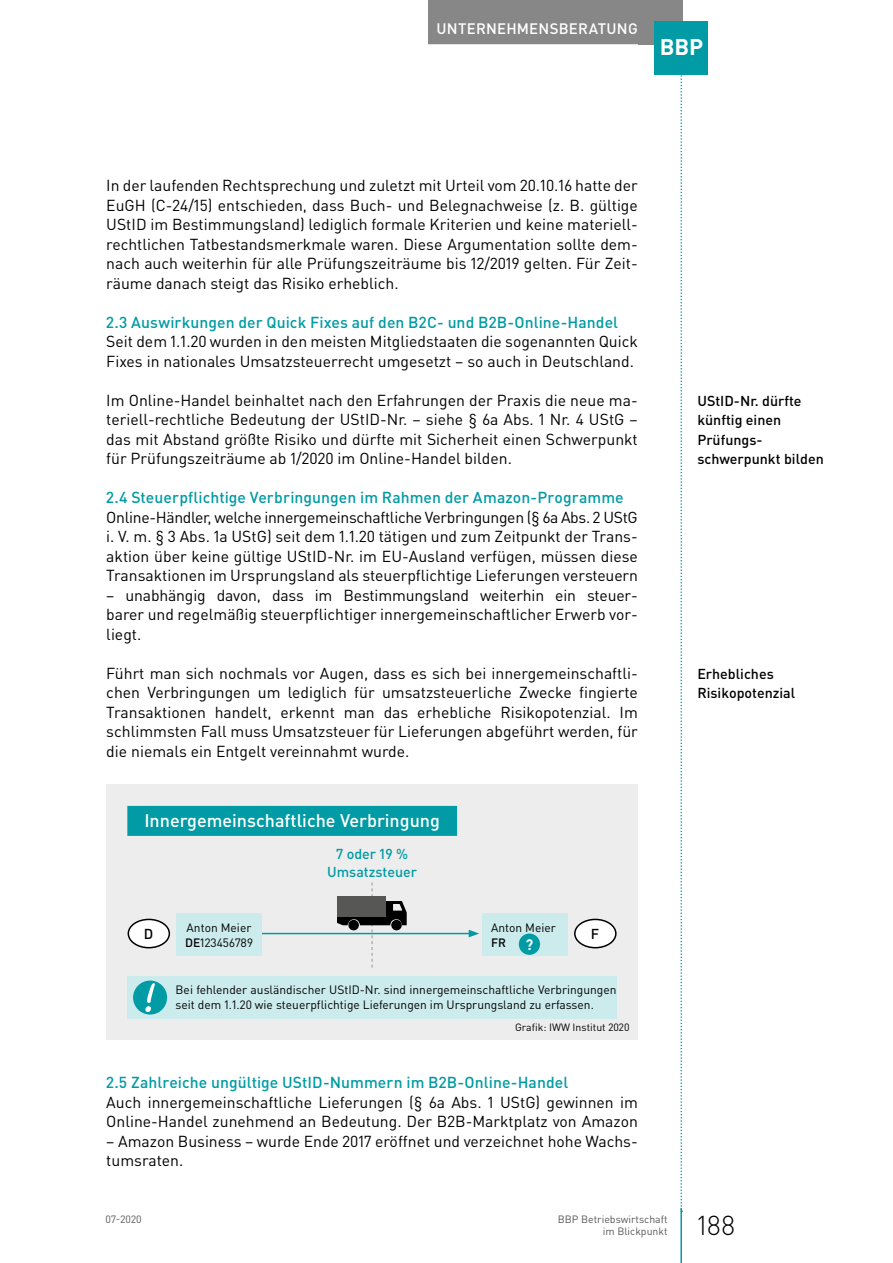
<style>
.page{position:relative;width:893px;height:1263px;background:#fff}
.page>*{position:absolute;margin:0;border:0;box-sizing:border-box;transform-origin:0 0}
.t1{font:300 27px "DIN Pro";color:#000}
.t2{font:700 22.5px "DIN Pro";color:#fff}
.t3{font:500 18px "DIN Pro";color:#fff}
.t4{font:15.75px/19.5px "DIN Pro";color:#000;text-align:justify}
.t5{font:500 15.75px "DIN Pro";letter-spacing:.005em;color:#009ba4}
.t6{font:500 15px "DIN Pro";letter-spacing:.015em;color:#fff}
.t7{font:700 15px "DIN Pro";color:#fff}
.t8{font:500 14.25px/19.5px "DIN Pro";color:#000}
.t9{font:500 14.25px/18px "DIN Pro";color:#009ba4;text-align:center}
.t10{font:12px/15px "DIN Pro";color:#000}
.t11{font:500 12px "DIN Pro";color:#000}
.t12{font:10.5px/12.8px "DIN Pro";color:#575756;text-align:right}
.t13{font:10.5px "DIN Pro";color:#000}
.s1{font-weight:500}
</style>
<div class="page">
<svg style="left:680px;top:74px;width:2px;height:1134px"></svg>
<div style="left:638px;top:0;width:44px;height:44px;background:#878787"></div>
<hr style="left:680px;top:1208px;width:2px;height:55px;background:#009ba4">
<div style="left:428px;top:0;width:218px;height:44px;background:#878787"></div>
<div style="left:655px;top:21px;width:53px;height:53px;background:#009ba4"></div>
<div style="left:106px;top:785px;width:532px;height:255px;background:#ededed"></div>
<div style="left:127px;top:806px;width:330px;height:30px;background:#009ba4"></div>
<div style="left:128px;top:919px;width:41px;height:29px;background:#fff;border-radius:50%"></div>
<div style="left:128px;top:919px;width:42px;height:29px;border:2px solid #000;border-radius:50%"></div>
<div style="left:575px;top:919px;width:41px;height:29px;background:#fff;border-radius:50%"></div>
<div style="left:574px;top:919px;width:43px;height:29px;border:2px solid #000;border-radius:50%"></div>
<hr style="left:177px;top:933px;width:294px;height:1px;background:#009ba4">
<svg style="left:469px;top:930px;width:10px;height:7px"></svg>
<div style="left:176px;top:913px;width:85px;height:43px;background:#ccebed"></div>
<div style="left:483px;top:913px;width:85px;height:43px;background:#ccebed"></div>
<div style="left:519px;top:933px;width:21px;height:22px;background:#009ba4;border-radius:50%"></div>
<svg style="left:336px;top:882px;width:71px;height:85px"></svg>
<div style="left:337px;top:896px;width:49px;height:20px;background:#575756"></div>
<div style="left:128px;top:976px;width:489px;height:42px;background:#ccebed"></div>
<div style="left:133px;top:980px;width:34px;height:34px;background:#009ba4;border-radius:50%"></div>
<svg style="left:145px;top:983px;width:10px;height:29px"></svg>
<p class="t6" style="left:436px;top:18px;width:203px">Unternehmensberatu ng</p>
<h2 class="t2" style="left:660px;top:32px;width:45px">BBP</h2>
<p class="t4" style="left:106px;top:175px;width:533px">In der laufenden Rechtsprechung und zuletzt mit Urteil vom 20.10.16 hatte der EuGH (C-24/15) entschieden, dass Buch- und Belegnachweise (z. B. gültige UStID im Bestimmungsland) lediglich formale Kriterien und keine materiell&shy;rechtlichen Tatbestandsmerkmale waren. Diese Argumentation sollte dem&shy;nach auch weiterhin für alle Prüfungszeiträume bis 12/2019 gelten. Für Zeit&shy;räume danach steigt das Risiko erheblich.</p>
<p class="t5" style="left:106px;top:311px;width:513px">2.3 Auswirkungen der Quick Fixes auf den B2C- und B2B-Online-Handel</p>
<p class="t4" style="left:106px;top:331px;width:533px">Seit dem 1.1.20 wurden in den meisten Mitgliedstaaten die sogenannten Quick<br>Fixes in nationales Umsatzsteuerrecht umgesetzt – so auch in Deutschland.</p>
<p class="t4" style="left:106px;top:390px;width:533px">Im Online-Handel beinhaltet nach den Erfahrungen der Praxis die neue ma&shy;teriell-rechtliche Bedeutung der UStID-Nr. – siehe § 6a Abs. 1 Nr. 4 UStG – das mit Abstand größte Risiko und dürfte mit Sicherheit einen Schwerpunkt für Prüfungszeiträume ab 1/2020 im Online-Handel bilden.</p>
<p class="t5" style="left:106px;top:487px;width:519px">2.4 Steuerpflichtige Verbringungen im Rahmen der Amazon-Programme</p>
<p class="t4" style="left:106px;top:507px;width:533px">Online-Händler, welche innergemeinschaftliche Verbringungen (§ 6a Abs. 2 UStG i. V. m. § 3 Abs. 1a UStG) seit dem 1.1.20 tätigen und zum Zeitpunkt der Trans&shy;aktion über keine gültige UStID-Nr. im EU-Ausland verfügen, müssen diese Transaktionen im Ursprungsland als steuerpflichtige Lieferungen versteuern</p>
<p class="t4" style="left:106px;top:585px;width:533px">– unabhängig davon, dass im Bestimmungsland weiterhin ein steuer&shy;barer und regelmäßig steuerpflichtiger innergemeinschaftlicher Erwerb vor&shy;liegt.</p>
<p class="t4" style="left:106px;top:663px;width:533px">Führt man sich nochmals vor Augen, dass es sich bei innergemeinschaftli&shy;chen Verbringungen um lediglich für umsatzsteuerliche Zwecke fingierte Transaktionen handelt, erkennt man das erhebliche Risikopotenzial. Im schlimmsten Fall muss Umsatzsteuer für Lieferungen abgeführt werden, für die niemals ein Entgelt vereinnahmt wurde.</p>
<p class="t3" style="left:144px;top:809px;width:297px">Innergemeinschaftliche Verbringung</p>
<p class="t9" style="left:327px;top:845px;width:92px">7 oder 19 %<br>Umsatzsteuer</p>
<p class="t10" style="left:185px;top:919px;width:69px">Anton Meier<br><span class="s1">DE</span>123456789</p>
<p class="t10" style="left:491px;top:919px;width:66px">Anton Meier</p>
<p class="t8" style="left:144px;top:923px;width:11px">D</p>
<p class="t8" style="left:591px;top:923px;width:10px">F</p>
<p class="t11" style="left:491px;top:934px;width:16px">FR</p>
<p class="t7" style="left:525px;top:934px;width:9px">?</p>
<p class="t10" style="left:176px;top:982px;width:442px">Bei fehlender ausländischer UStID-Nr. sind innergemeinschaftliche Verbringungen seit dem 1.1.20 wie steuerpflichtige Lieferungen im Ursprungsland zu erfassen.</p>
<p class="t13" style="left:515px;top:1020px;width:116px">Grafik: IWW Institut 2020</p>
<p class="t5" style="left:106px;top:1072px;width:463px">2.5 Zahlreiche ungültige UStID-N ummern im B2B-Online-Handel</p>
<p class="t4" style="left:106px;top:1092px;width:533px">Auch innergemeinschaftliche Lieferungen (§ 6a Abs. 1 UStG) gewinnen im<br>Online-Handel zunehmend an Bedeutung. Der B2B-Marktplatz von Amazon</p>
<p class="t4" style="left:106px;top:1131px;width:533px">– Amazon Business – wurde Ende 2017 eröffnet und verzeichnet hohe Wachs&shy;tumsraten.</p>
<p class="t8" style="left:697px;top:390px;width:128px">UStID-N r. dürfte künftig einen<br>Prüfungs&shy;schwerpunkt bilden</p>
<p class="t8" style="left:697px;top:663px;width:99px">Erhebliches<br>Risikopotenzial</p>
<p class="t12" style="left:106px;top:1212px;width:38px">07-2020</p>
<p class="t12" style="left:558px;top:1212px;width:111px">BBP Betriebswirtschaft im Blickpunkt</p>
<h1 class="t1" style="left:697px;top:1207px;width:39px">188</h1>
</div>
